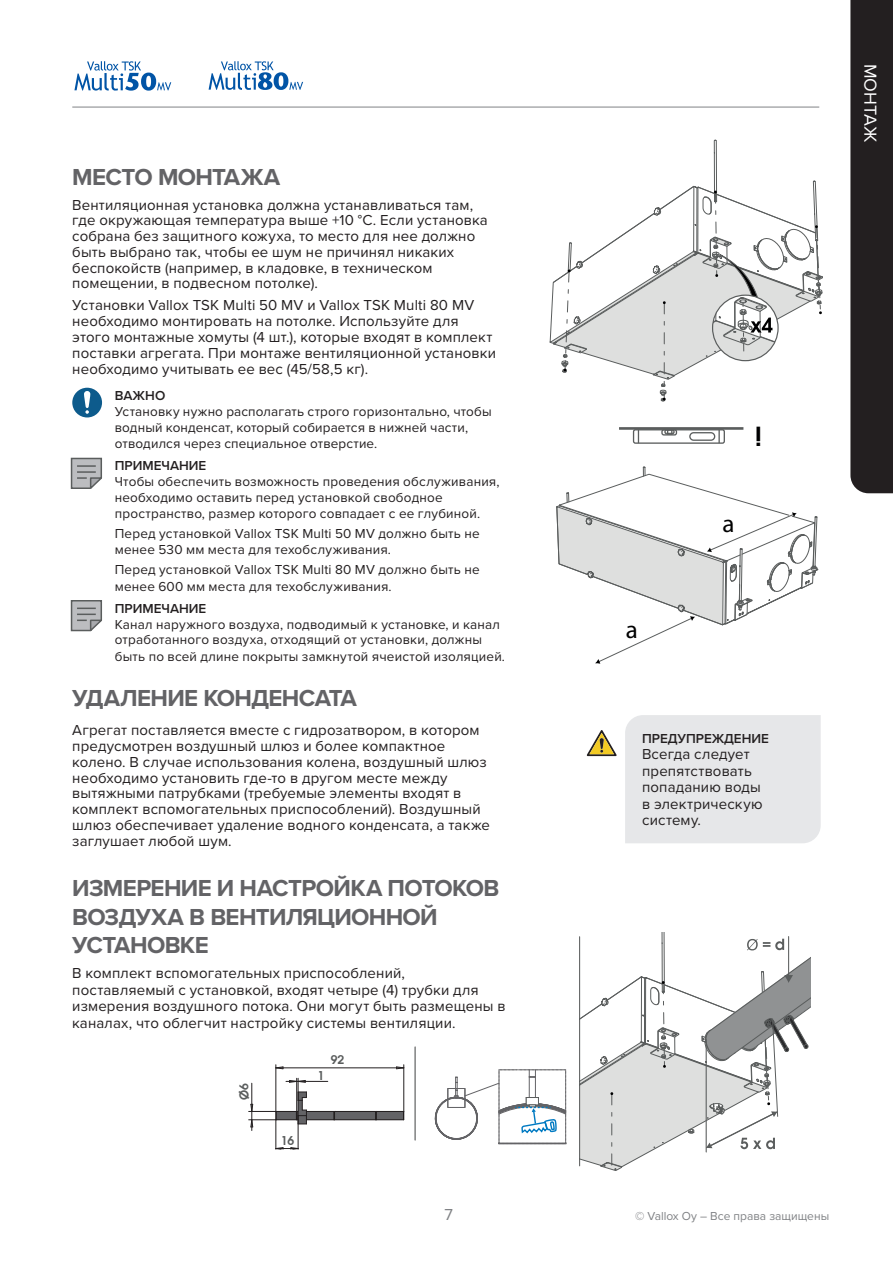
<style>
.page{position:relative;width:893px;height:1263px;background:#fff}
.page>*{position:absolute;margin:0;border:0;box-sizing:border-box;transform-origin:0 0}
.t1{font:600 26.25px "Avant Garde";color:#000001}
.t2{font:25.05px "Myriad Pro";color:#000001}
.leipäteksti_pääotsik{font:700 24px/28.5px "Proxima Nova";letter-spacing:-.03em;color:#636366}
.laitapalkin_otsikko{font:18px "Proxima Nova";color:#fff}
.t3{font:16.5px "Proxima Nova";color:#808285}
.Leipäteksti{font:15px/15.9px "Proxima Nova";letter-spacing:.01em;color:#231f20}
.Leipäteksti_sisennet{font:15px/16.5px "Proxima Nova";letter-spacing:.01em;color:#231f20}
.Leipäteksti_sisennet-2{font:13.5px/16.2px "Proxima Nova";letter-spacing:.015em;color:#231f20}
.Varoitus-vihje-huoma{font:600 13.5px "Proxima Nova";color:#231f20}
.t4{font:600 12.15px "Avant Garde";color:#5a5d5d}
.t5{font:12px "Proxima Nova";color:#808285}
</style>
<div class="page">
<svg style="left:74px;top:61px;width:97px;height:30px"></svg>
<svg style="left:209px;top:61px;width:94px;height:29px"></svg>
<div style="left:850px;top:0;width:43px;height:493px;background:#231f20"></div>
<hr style="left:72px;top:107px;width:747px;height:1px;background:#808285">
<div style="left:72px;top:388px;width:30px;height:29px;background:#0d5b8c;border-radius:50%"></div>
<svg style="left:84px;top:391px;width:6px;height:23px"></svg>
<svg style="left:71px;top:458px;width:31px;height:31px"></svg>
<svg style="left:71px;top:600px;width:31px;height:31px"></svg>
<svg style="left:549px;top:106px;width:274px;height:558px"></svg>
<div style="left:276px;top:1111px;width:127px;height:9px;background:#636366"></div>
<hr style="left:335px;top:1111px;width:41px;height:1px;background:#231f20">
<hr style="left:335px;top:1119px;width:41px;height:1px;background:#231f20">
<svg style="left:375px;top:1111px;width:30px;height:9px"></svg>
<hr style="left:276px;top:1065px;width:1px;height:47px;background:#231f20">
<hr style="left:404px;top:1065px;width:1px;height:47px;background:#231f20">
<hr style="left:276px;top:1067px;width:128px;height:1px;background:#231f20">
<svg style="left:249px;top:1078px;width:87px;height:50px"></svg>
<hr style="left:252px;top:1083px;width:1px;height:47px;background:#231f20">
<hr style="left:276px;top:1119px;width:1px;height:30px;background:#231f20">
<hr style="left:298px;top:1115px;width:1px;height:34px;background:#231f20">
<svg style="left:276px;top:1147px;width:22px;height:2px"></svg>
<svg style="left:434px;top:1069px;width:133px;height:75px"></svg>
<hr style="left:414px;top:1047px;width:1px;height:93px;background:#5a5d5d">
<svg style="left:579px;top:932px;width:231px;height:238px"></svg>
<div style="left:625px;top:715px;width:196px;height:128px;background:#e6e7e9"></div>
<svg style="left:587px;top:730px;width:30px;height:26px"></svg>
<p class="leipäteksti_pääotsik" style="left:72px;top:162px;width:210px">МЕСТО МОНТАЖА</p>
<p class="Leipäteksti" style="left:72px;top:196px;width:417px">Вентиляционная установка должна устанавливаться там, где окружающая температура выше +10 °C. Если установка собрана без защитного кожуха, то место для нее должно быть выбрано так, чтобы ее шум не причинял никаких беспокойств (например, в кладовке, в техническом помещении, в подвесном потолке).</p>
<p class="Leipäteksti" style="left:72px;top:297px;width:425px">Установки Vallox TSK Multi 50 MV и Vallox TSK Multi 80 MV необходимо монтировать на потолке. Используйте для этого монтажные хомуты (4 шт.), которые входят в комплект поставки агрегата. При монтаже вентиляционной установки необходимо учитывать ее вес (45/58,5 кг).</p>
<p class="Varoitus-vihje-huoma" style="left:115px;top:386px;width:52px">ВАЖНО</p>
<p class="Leipäteksti_sisennet-2" style="left:115px;top:403px;width:378px">Установку нужно располагать строго горизонтально, чтобы водный конденсат, который собирается в нижней части, отводился через специальное отверстие.</p>
<p class="Varoitus-vihje-huoma" style="left:115px;top:456px;width:93px">ПРИМЕЧАНИЕ</p>
<p class="Leipäteksti_sisennet-2" style="left:115px;top:473px;width:386px">Чтобы обеспечить возможность проведения обслуживания, необходимо оставить перед установкой свободное пространство, размер которого совпадает с ее глубиной.</p>
<p class="Leipäteksti_sisennet-2" style="left:115px;top:525px;width:366px;line-height:15.8px">Перед установкой Vallox TSK Multi 50 MV должно быть не менее 530 мм места для техобслуживания.</p>
<p class="Leipäteksti_sisennet-2" style="left:115px;top:561px;width:366px">Перед установкой Vallox TSK Multi 80 MV должно быть не менее 600 мм места для техобслуживания.</p>
<p class="Varoitus-vihje-huoma" style="left:115px;top:598px;width:93px">ПРИМЕЧАНИЕ</p>
<p class="Leipäteksti_sisennet-2" style="left:115px;top:615px;width:392px">Канал наружного воздуха, подводимый к установке, и канал отработанного воздуха, отходящий от установки, должны быть по всей длине покрыты замкнутой ячеистой изоляцией.</p>
<p class="leipäteksti_pääotsik" style="left:72px;top:683px;width:286px">УДАЛЕНИЕ КОНДЕНСАТА</p>
<p class="Leipäteksti" style="left:72px;top:722px;width:419px">Агрегат поставляется вместе с гидрозатвором, в котором предусмотрен воздушный шлюз и более компактное колено. В случае использования колена, воздушный шлюз необходимо установить где-то в другом месте между вытяжными патрубками (требуемые элементы входят в комплект вспомогательных приспособлений). Воздушный шлюз обеспечивает удаление водного конденсата, а также заглушает любой шум.</p>
<p class="leipäteksti_pääotsik" style="left:72px;top:873px;width:428px">ИЗМЕРЕНИЕ И НАСТРОЙКА ПОТОКОВ<br>ВОЗДУХА В ВЕНТИЛЯЦИОННОЙ<br>УСТАНОВКЕ</p>
<p class="Leipäteksti" style="left:72px;top:964px;width:435px;line-height:16.5px">В комплект вспомогательных приспособлений, поставляемый с установкой, входят четыре (4) трубки для измерения воздушного потока. Они могут быть размещены в каналах, что облегчит настройку системы вентиляции.</p>
<p class="t4" style="left:331px;top:1052px;width:15px">92</p>
<p class="t4" style="left:318px;top:1067px;width:8px">1</p>
<p class="t4" style="left:236px;top:1100px;width:18px;rotate:-90deg">Ø6</p>
<p class="t4" style="left:281px;top:1132px;width:15px">16</p>
<p class="t2" style="left:626px;top:614px;width:14px">a</p>
<p class="t1" style="left:755px;top:419px;width:9px">!</p>
<p class="t2" style="left:722px;top:508px;width:14px">a</p>
<p class="Varoitus-vihje-huoma" style="left:642px;top:728px;width:128px">ПРЕДУПРЕЖДЕНИЕ</p>
<p class="Leipäteksti_sisennet" style="left:642px;top:745px;width:122px">Всегда следует препятствовать попаданию воды в электрическую систему.</p>
<p class="t3" style="left:444px;top:1202px;width:10px">7</p>
<p class="t5" style="left:635px;top:1207px;width:196px">© Vallox Oy – Все права защищены</p>
<p class="laitapalkin_otsikko" style="left:884px;top:64px;width:80px;rotate:90deg">МОНТАЖ</p>
</div>
